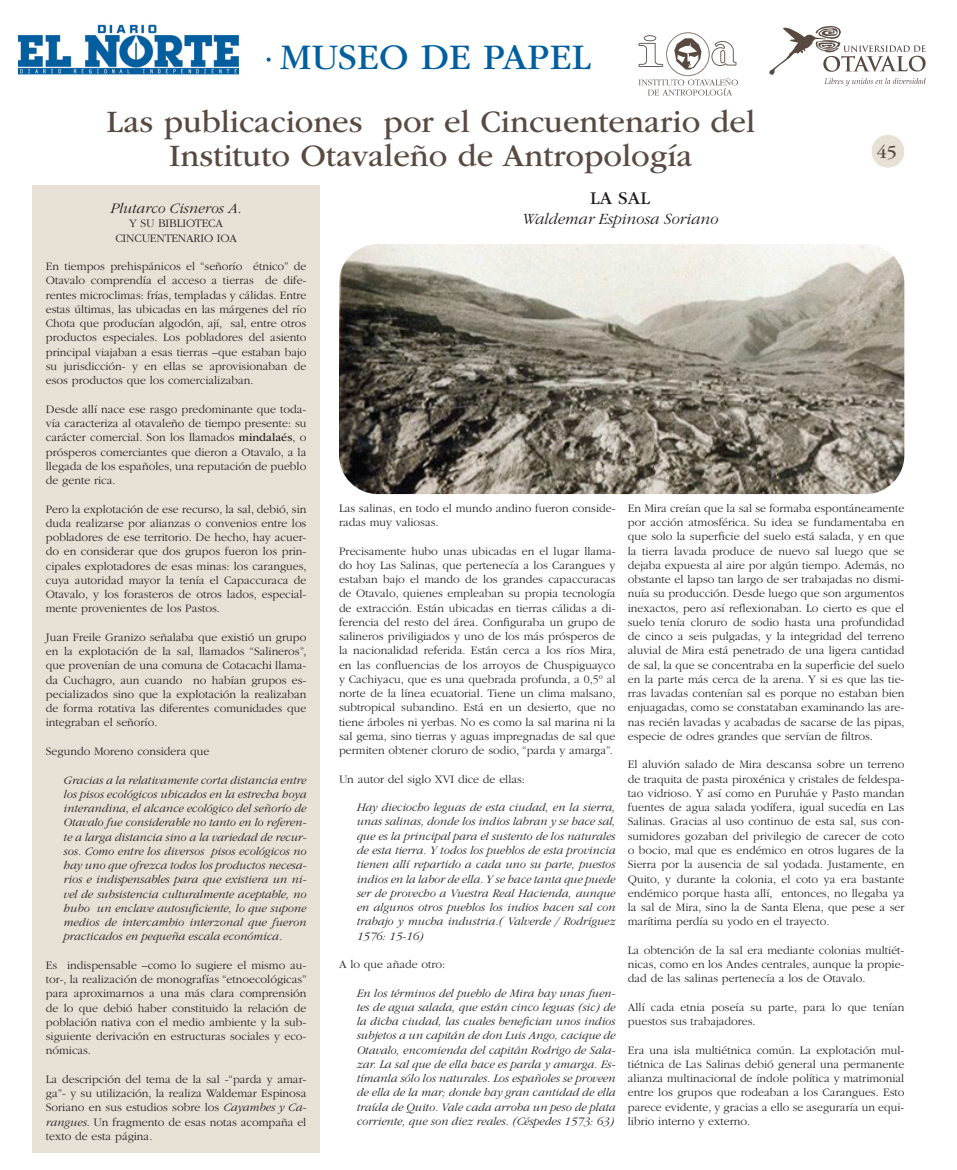
<style>
.page{position:relative;width:957px;height:1170px;background:#fff}
.page>*{position:absolute;margin:0;border:0;box-sizing:border-box;transform-origin:0 0}
.t1{font:37.5px "ITC Garamond Std";color:#015f9e}
.t2{font:32.5px/33.8px "ITC Garamond Std";color:#594a41;text-align:center}
.t3{font:18.75px "ITC Garamond Std";color:#231f20}
.t4{font:18.75px "ITC Garamond Std";color:#594a41}
.t5{font:italic 300 16.25px "ITC Garamond Std";color:#231f20}
.t6{font:italic 300 15px "ITC Garamond Std";color:#231f20}
.t7{font:300 11.88px/14.2px "ITC Garamond Std";color:#231f20;text-align:justify}
.t8{font:italic 300 11.88px/14.2px "ITC Garamond Std";color:#231f20;text-align:justify}
.s1{font-weight:400}
.s2{font-style:italic}
</style>
<div class="page">
<div style="left:33px;top:186px;width:287px;height:966px;background:#e6e0d5"></div>
<svg style="left:638px;top:32px;width:100px;height:63px"></svg>
<svg style="left:769px;top:26px;width:156px;height:60px"></svg>
<img style="left:19px;top:24px;width:219px;height:51px">
<svg style="left:267px;top:58px;width:4px;height:4px"></svg>
<div style="left:871px;top:135px;width:33px;height:33px;background:#e6e0d5;border-radius:50%"></div>
<img style="left:339px;top:244px;width:565px;height:250px">
<h1 class="t1" style="left:280px;top:36px;width:312px">MUSEO DE PAPEL</h1>
<h2 class="t2" style="left:107px;top:105px;width:650px">Las publicaciones por el Cincuentenario del<br>Instituto Otavaleño de Antropología</h2>
<p class="t6" style="left:111px;top:200px;width:133px">Plutarco Cisneros A.</p>
<p class="t7" style="left:115px;top:217px;width:123px;text-align:center">Y SU BIBLIOTECA<br>CINCUENTENARIO IOA</p>
<p class="t7" style="left:46px;top:259px;width:262px">En tiempos prehispánicos el “señorío étnico” de Otavalo comprendía el acceso a tierras de dife&shy;rentes microclimas: frías, templadas y cálidas. Entre estas últimas, las ubicadas en las márgenes del río Chota que producían algodón, ají, sal, entre otros productos especiales. Los pobladores del asiento principal viajaban a esas tierras –que estaban bajo su jurisdicción- y en ellas se aprovisionaban de esos productos que los comercializaban.</p>
<p class="t7" style="left:46px;top:402px;width:262px">Desde allí nace ese rasgo predominante que toda&shy;vía caracteriza al otavaleño de tiempo presente: su carácter comercial. Son los llamados <span class="s1">mindalaés</span>, o prósperos comerciantes que dieron a Otavalo, a la llegada de los españoles, una reputación de pueblo de gente rica.</p>
<p class="t7" style="left:46px;top:502px;width:262px">Pero la explotación de ese recurso, la sal, debió, sin duda realizarse por alianzas o convenios entre los pobladores de ese territorio. De hecho, hay acuer&shy;do en considerar que dos grupos fueron los prin&shy;cipales explotadores de esas minas: los carangues, cuya autoridad mayor la tenía el Capaccuraca de Otavalo, y los forasteros de otros lados, especial&shy;mente provenientes de los Pastos.</p>
<p class="t7" style="left:46px;top:630px;width:262px">Juan Freile Granizo señalaba que existió un grupo en la explotación de la sal, llamados “Salineros”, que provenían de una comuna de Cotacachi llama&shy;da Cuchagro, aun cuando no habían grupos es&shy;pecializados sino que la explotación la realizaban de forma rotativa las diferentes comunidades que integraban el señorío.</p>
<p class="t7" style="left:46px;top:744px;width:165px">Segundo Moreno considera que</p>
<p class="t8" style="left:64px;top:772px;width:244px">Gracias a la relativamente corta distancia entre los pisos ecológicos ubicados en la estrecha hoya interandina, el alcance ecológico del señorío de Otavalo fue considerable no tanto en lo referen&shy;te a larga distancia sino a la variedad de recur&shy;sos. Como entre los diversos pisos ecológicos no hay uno que ofrezca todos los productos necesa&shy;rios e indispensables para que existiera un ni&shy;vel de subsistencia culturalmente aceptable, no hubo un enclave autosuficiente, lo que supone medios de intercambio interzonal que fueron practicados en pequeña escala económica.</p>
<p class="t7" style="left:46px;top:958px;width:262px">Es indispensable –como lo sugiere el mismo au&shy;tor-, la realización de monografías “etnoecológicas” para aproximarnos a una más clara comprensión de lo que debió haber constituido la relación de población nativa con el medio ambiente y la sub&shy;siguiente derivación en estructuras sociales y eco&shy;nómicas.</p>
<p class="t7" style="left:46px;top:1072px;width:262px">La descripción del tema de la sal -“parda y amar&shy;ga”- y su utilización, la realiza Waldemar Espinosa Soriano en sus estudios sobre los <span class="s2">Cayambes y Ca&shy;rangues</span>. Un fragmento de esas notas acompaña el texto de esta página.</p>
<h3 class="t4" style="left:877px;top:141px;width:21px">45</h3>
<h3 class="t3" style="left:590px;top:188px;width:61px">LA SAL</h3>
<h3 class="t5" style="left:522px;top:210px;width:198px">Waldemar Espinosa Soriano</h3>
<p class="t7" style="left:339px;top:501px;width:278px">Las salinas, en todo el mundo andino fueron conside&shy;radas muy valiosas.</p>
<p class="t7" style="left:339px;top:544px;width:278px">Precisamente hubo unas ubicadas en el lugar llama&shy;do hoy Las Salinas, que pertenecía a los Carangues y estaban bajo el mando de los grandes capaccuracas de Otavalo, quienes empleaban su propia tecnología de extracción. Están ubicadas en tierras cálidas a di&shy;ferencia del resto del área. Configuraba un grupo de salineros priviligiados y uno de los más prósperos de la nacionalidad referida. Están cerca a los ríos Mira, en las confluencias de los arroyos de Chuspiguayco y Cachiyacu, que es una quebrada profunda, a 0,5º al norte de la línea ecuatorial. Tiene un clima malsano, subtropical subandino. Está en un desierto, que no tiene árboles ni yerbas. No es como la sal marina ni la sal gema, sino tierras y aguas impregnadas de sal que permiten obtener cloruro de sodio, “parda y amarga”.</p>
<p class="t7" style="left:339px;top:772px;width:187px">Un autor del siglo XVI dice de ellas:</p>
<p class="t8" style="left:357px;top:800px;width:260px">Hay dieciocho leguas de esta ciudad, en la sierra, unas salinas, donde los indios labran y se hace sal, que es la principal para el sustento de los naturales de esta tierra. Y todos los pueblos de esta provincia tienen allí repartido a cada uno su parte, puestos indios en la labor de ella. Y se hace tanta que puede ser de provecho a Vuestra Real Hacienda, aunque en algunos otros pueblos los indios hacen sal con trabajo y mucha industria.( Valverde / Rodríguez 1576: 15-16)</p>
<p class="t7" style="left:339px;top:957px;width:108px">A lo que añade otro:</p>
<p class="t8" style="left:357px;top:985px;width:260px">En los términos del pueblo de Mira hay unas fuen&shy;tes de agua salada, que están cinco leguas (sic) de la dicha ciudad, las cuales benefician unos indios subjetos a un capitán de don Luis Ango, cacique de Otavalo, encomienda del capitán Rodrigo de Sala&shy;zar. La sal que de ella hace es parda y amarga. Es&shy;tímanla sólo los naturales. Los españoles se proveen de ella de la mar; donde hay gran cantidad de ella traída de Quito. Vale cada arroba un peso de plata corriente, que son diez reales. (Céspedes 1573: 63)</p>
<p class="t7" style="left:628px;top:501px;width:278px">En Mira creían que la sal se formaba espontáneamente por acción atmosférica. Su idea se fundamentaba en que solo la superficie del suelo está salada, y en que la tierra lavada produce de nuevo sal luego que se dejaba expuesta al aire por algún tiempo. Además, no obstante el lapso tan largo de ser trabajadas no dismi&shy;nuía su producción. Desde luego que son argumentos inexactos, pero así reflexionaban. Lo cierto es que el suelo tenía cloruro de sodio hasta una profundidad de cinco a seis pulgadas, y la integridad del terreno aluvial de Mira está penetrado de una ligera cantidad de sal, la que se concentraba en la superficie del suelo en la parte más cerca de la arena. Y si es que las tie&shy;rras lavadas contenían sal es porque no estaban bien enjuagadas, como se constataban examinando las are&shy;nas recién lavadas y acabadas de sacarse de las pipas, especie de odres grandes que servían de filtros.</p>
<p class="t7" style="left:628px;top:757px;width:278px">El aluvión salado de Mira descansa sobre un terreno de traquita de pasta piroxénica y cristales de feldespa&shy;tao vidrioso. Y así como en Puruháe y Pasto mandan fuentes de agua salada yodífera, igual sucedía en Las Salinas. Gracias al uso continuo de esta sal, sus con&shy;sumidores gozaban del privilegio de carecer de coto o bocio, mal que es endémico en otros lugares de la Sierra por la ausencia de sal yodada. Justamente, en Quito, y durante la colonia, el coto ya era bastante endémico porque hasta allí, entonces, no llegaba ya la sal de Mira, sino la de Santa Elena, que pese a ser marítima perdía su yodo en el trayecto.</p>
<p class="t7" style="left:628px;top:943px;width:278px">La obtención de la sal era mediante colonias multiét&shy;nicas, como en los Andes centrales, aunque la propie&shy;dad de las salinas pertenecía a los de Otavalo.</p>
<p class="t7" style="left:628px;top:1000px;width:278px">Allí cada etnia poseía su parte, para lo que tenían puestos sus trabajadores.</p>
<p class="t7" style="left:628px;top:1042px;width:278px">Era una isla multiétnica común. La explotación mul&shy;tiétnica de Las Salinas debió general una permanente alianza multinacional de índole política y matrimonial entre los grupos que rodeaban a los Carangues. Esto parece evidente, y gracias a ello se aseguraría un equi&shy;librio interno y externo.</p>
</div>
